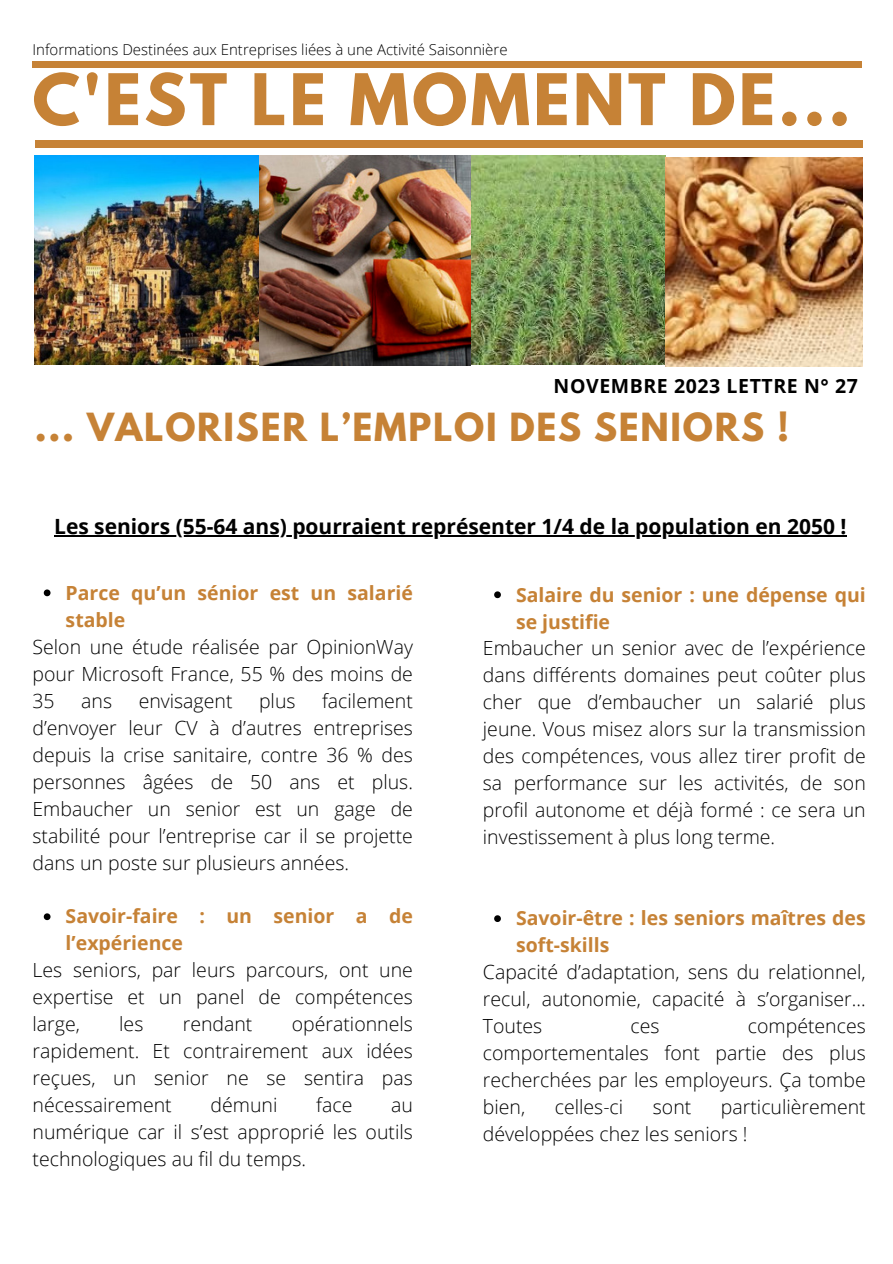
<style>
.page{position:relative;width:893px;height:1264px;background:#fff}
.page>*{position:absolute;margin:0;border:0;box-sizing:border-box;transform-origin:0 0}
.t1{font:700 63px "League Spartan";letter-spacing:.05em;color:#c68236}
.t2{font:700 34.35px "League Spartan";letter-spacing:.05em;color:#c68236}
.t3{font:700 21px "Open Sans";color:#000}
.t4{font:300 19.5px/27px "Open Sans";color:#000;text-align:justify}
.t5{font:700 19.5px/27px "Open Sans";color:#c68236}
.t6{font:700 19.5px "Open Sans";letter-spacing:.03em;color:#000}
.t7{font:300 15px "Open Sans";color:#000}
</style>
<div class="page">
<div style="left:33px;top:62px;width:829px;height:6px;background:#c68236"></div>
<div style="left:35px;top:140px;width:827px;height:7px;background:#c68236"></div>
<img style="left:470px;top:156px;width:195px;height:208px">
<img style="left:35px;top:155px;width:435px;height:210px">
<img style="left:665px;top:157px;width:197px;height:210px">
<hr style="left:54px;top:535px;width:792px;height:1px;background:#000">
<svg style="left:44px;top:589px;width:6px;height:7px"></svg>
<svg style="left:44px;top:913px;width:6px;height:7px"></svg>
<svg style="left:494px;top:591px;width:7px;height:7px"></svg>
<svg style="left:494px;top:915px;width:7px;height:7px"></svg>
<p class="t7" style="left:33px;top:39px;width:476px">Informations Destinées aux Entreprises liées à une Activité Saisonnière</p>
<p class="t1" style="left:33px;top:68px;width:819px">C'EST LE MOMENT DE...</p>
<p class="t6" style="left:553px;top:372px;width:306px">NOVEMBRE 2023 LETTRE N° 27</p>
<p class="t2" style="left:35px;top:410px;width:755px">... VALORISER L’EMPLOI DES SENIORS !</p>
<p class="t3" style="left:54px;top:511px;width:793px">Les seniors (55-64 ans) pourraient représenter 1/4 de la population en 2050 !</p>
<p class="t5" style="left:66px;top:578px;width:349px">Parce qu’un sénior est un salarié stable</p>
<p class="t4" style="left:33px;top:632px;width:382px">Selon une étude réalisée par OpinionWay pour Microsoft France, 55 % des moins de 35</p>
<p class="t4" style="left:33px;top:686px;width:382px;text-indent:289px">facilement d’envoyer leur CV à d’autres entreprises depuis la crise sanitaire, contre 36 % des personnes âgées de 50 ans et plus.<br>Embaucher un senior est un gage de stabilité pour l’entreprise car il se projette dans un poste sur plusieurs années.</p>
<p class="t4" style="left:81px;top:686px;width:32px">ans</p>
<p class="t4" style="left:139px;top:686px;width:95px">envisagent</p>
<p class="t4" style="left:259px;top:686px;width:38px">plus</p>
<p class="t5" style="left:66px;top:902px;width:349px">Savoir-faire : un senior a de l’expérience</p>
<p class="t4" style="left:33px;top:956px;width:382px">Les seniors, par leurs parcours, ont une expertise et un panel de compétences large,</p>
<p class="t4" style="left:33px;top:1010px;width:382px;text-indent:259px">opérationnels rapidement. Et contrairement aux idées reçues, un senior ne se sentira pas nécessairement</p>
<p class="t4" style="left:119px;top:1010px;width:26px">les</p>
<p class="t4" style="left:183px;top:1010px;width:71px">rendant</p>
<p class="t4" style="left:210px;top:1091px;width:68px">démuni</p>
<p class="t4" style="left:316px;top:1091px;width:38px">face</p>
<p class="t4" style="left:33px;top:1091px;width:382px;text-indent:358px">au numérique car il s’est approprié les outils technologiques au fil du temps.</p>
<p class="t5" style="left:516px;top:580px;width:351px">Salaire du senior : une dépense qui se justifie</p>
<p class="t4" style="left:483px;top:634px;width:384px">Embaucher un senior avec de l’expérience dans différents domaines peut coûter plus cher que d’embaucher un salarié plus jeune. Vous misez alors sur la transmission des compétences, vous allez tirer profit de sa performance sur les activités, de son profil autonome et déjà formé : ce sera un investissement à plus long terme.</p>
<p class="t5" style="left:516px;top:904px;width:351px">Savoir-être : les seniors maîtres des soft-skills</p>
<p class="t4" style="left:483px;top:958px;width:384px">Capacité d’adaptation, sens du relationnel, recul, autonomie, capacité à s’organiser… Toutes</p>
<p class="t4" style="left:483px;top:1012px;width:384px;text-indent:265px">compétences comportementales font partie des plus recherchées par les employeurs. Ça tombe bien,</p>
<p class="t4" style="left:630px;top:1012px;width:31px">ces</p>
<p class="t4" style="left:483px;top:1093px;width:384px;text-indent:238px">particulièrement développées chez les seniors !</p>
<p class="t4" style="left:554px;top:1093px;width:70px">celles-ci</p>
<p class="t4" style="left:652px;top:1093px;width:40px">sont</p>
</div>
